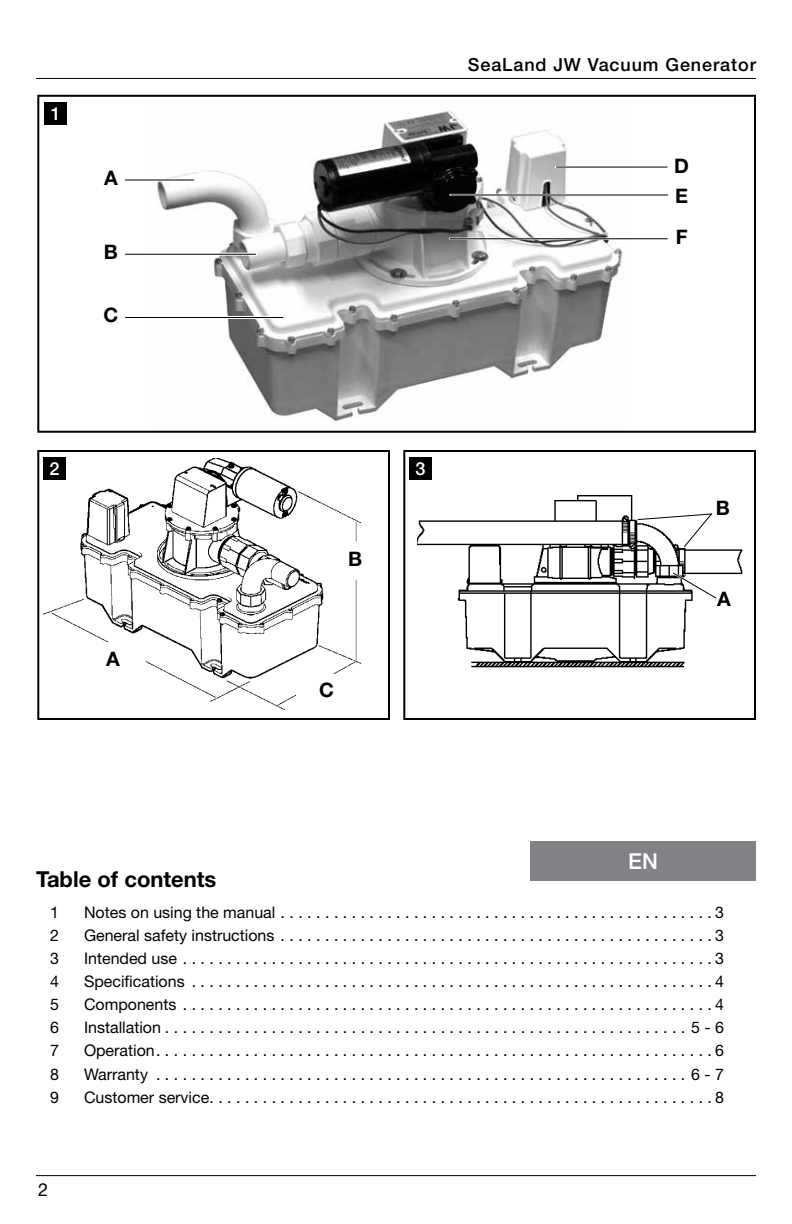
<style>
.page{position:relative;width:792px;height:1224px;background:#fff}
.page>*{position:absolute;margin:0;border:0;box-sizing:border-box;transform-origin:0 0}
.t1{font:700 22px "Helvetica Neue LT Std";color:#000}
.t2{font:500 22px "Helvetica Neue LT Std";color:#fff}
.t3{font:700 20px/30px "Helvetica Neue LT Std";color:#000}
.t4{font:500 18px "Helvetica Neue LT Std";letter-spacing:.05em;color:#000}
.t5{font:500 18px "Helvetica Neue LT Std";color:#fff}
.t6{font:18px "Helvetica Neue LT Std";color:#000}
.t7{font:16px "Helvetica Neue LT Std";color:#000}
</style>
<div class="page">
<img style="left:157px;top:111px;width:466px;height:314px">
<hr style="left:36px;top:1175px;width:720px;height:1px;background:#000">
<hr style="left:450px;top:238px;width:216px;height:2px;background:#fff">
<hr style="left:450px;top:194px;width:160px;height:2px;background:#fff">
<hr style="left:555px;top:166px;width:112px;height:2px;background:#fff">
<img style="left:417px;top:495px;width:326px;height:173px">
<div style="left:403px;top:450px;width:353px;height:270px;border:2px solid #000"></div>
<hr style="left:125px;top:178px;width:69px;height:3px;background:#fff">
<hr style="left:125px;top:253px;width:131px;height:3px;background:#fff">
<hr style="left:125px;top:316px;width:159px;height:3px;background:#fff">
<hr style="left:36px;top:78px;width:720px;height:1px;background:#000">
<div style="left:37px;top:95px;width:719px;height:338px;border:2px solid #000"></div>
<div style="left:37px;top:450px;width:353px;height:270px;border:2px solid #000"></div>
<div style="left:44px;top:102px;width:23px;height:23px;background:#000"></div>
<div style="left:43px;top:457px;width:23px;height:23px;background:#000"></div>
<div style="left:409px;top:457px;width:23px;height:23px;background:#000"></div>
<div style="left:530px;top:842px;width:226px;height:39px;background:#808285"></div>
<img style="left:43px;top:458px;width:345px;height:252px">
<div style="left:80px;top:642px;width:66px;height:36px;background:#fff"></div>
<div style="left:704px;top:583px;width:41px;height:37px;background:#fff"></div>
<div style="left:703px;top:492px;width:40px;height:37px;background:#fff"></div>
<div style="left:328px;top:543px;width:54px;height:36px;background:#fff"></div>
<div style="left:296px;top:674px;width:60px;height:38px;background:#fff"></div>
<hr style="left:125px;top:180px;width:69px;height:1px;background:#000">
<hr style="left:125px;top:254px;width:131px;height:1px;background:#000">
<svg style="left:637px;top:513px;width:77px;height:35px"></svg>
<hr style="left:125px;top:317px;width:158px;height:1px;background:#000">
<svg style="left:670px;top:570px;width:49px;height:31px"></svg>
<hr style="left:450px;top:238px;width:218px;height:1px;background:#000">
<hr style="left:451px;top:194px;width:217px;height:2px;background:#000">
<hr style="left:556px;top:167px;width:111px;height:1px;background:#000">
<p class="t5" style="left:51px;top:103px;width:12px">1</p>
<p class="t3" style="left:104px;top:163px;width:15px">A</p>
<p class="t3" style="left:104px;top:236px;width:16px">B</p>
<p class="t3" style="left:104px;top:299px;width:16px">C</p>
<p class="t4" style="left:468px;top:53px;width:290px">SeaLand JW Vacuum Generator</p>
<p class="t3" style="left:674px;top:151px;width:16px">D<br>E</p>
<p class="t3" style="left:676px;top:222px;width:13px">F</p>
<p class="t5" style="left:50px;top:458px;width:12px">2</p>
<p class="t5" style="left:416px;top:458px;width:12px">3</p>
<p class="t3" style="left:106px;top:643px;width:15px">A</p>
<p class="t3" style="left:348px;top:544px;width:16px">B</p>
<p class="t3" style="left:319px;top:675px;width:16px">C</p>
<p class="t3" style="left:716px;top:492px;width:16px">B</p>
<p class="t3" style="left:717px;top:584px;width:15px">A</p>
<h1 class="t1" style="left:36px;top:866px;width:182px">Table of contents</h1>
<h1 class="t2" style="left:628px;top:848px;width:31px">EN</h1>
<p class="t7" style="left:50px;top:903px;width:10px">1</p>
<p class="t7" style="left:84px;top:903px;width:641px">Notes on using the manual . . . . . . . . . . . . . . . . . . . . . . . . . . . . . . . . . . . . . . . . . . . . . . . . 3</p>
<p class="t7" style="left:50px;top:926px;width:10px">2</p>
<p class="t7" style="left:84px;top:926px;width:641px">General safety instructions . . . . . . . . . . . . . . . . . . . . . . . . . . . . . . . . . . . . . . . . . . . . . . . . 3</p>
<p class="t7" style="left:50px;top:949px;width:10px">3</p>
<p class="t7" style="left:84px;top:949px;width:641px">Intended use . . . . . . . . . . . . . . . . . . . . . . . . . . . . . . . . . . . . . . . . . . . . . . . . . . . . . . . . . . . 3</p>
<p class="t7" style="left:50px;top:972px;width:10px">4</p>
<p class="t7" style="left:84px;top:972px;width:641px">Specifications . . . . . . . . . . . . . . . . . . . . . . . . . . . . . . . . . . . . . . . . . . . . . . . . . . . . . . . . . . 4</p>
<p class="t7" style="left:50px;top:995px;width:10px">5</p>
<p class="t7" style="left:84px;top:995px;width:641px">Components . . . . . . . . . . . . . . . . . . . . . . . . . . . . . . . . . . . . . . . . . . . . . . . . . . . . . . . . . . . 4</p>
<p class="t7" style="left:50px;top:1018px;width:10px">6</p>
<p class="t7" style="left:84px;top:1018px;width:641px">Installation . . . . . . . . . . . . . . . . . . . . . . . . . . . . . . . . . . . . . . . . . . . . . . . . . . . . . . . . . . . 5 - 6</p>
<p class="t7" style="left:50px;top:1041px;width:10px">7</p>
<p class="t7" style="left:84px;top:1041px;width:641px">Operation . . . . . . . . . . . . . . . . . . . . . . . . . . . . . . . . . . . . . . . . . . . . . . . . . . . . . . . . . . . . . . 6</p>
<p class="t7" style="left:50px;top:1064px;width:10px">8</p>
<p class="t7" style="left:84px;top:1064px;width:641px">Warranty . . . . . . . . . . . . . . . . . . . . . . . . . . . . . . . . . . . . . . . . . . . . . . . . . . . . . . . . . . . . 6 - 7</p>
<p class="t7" style="left:50px;top:1087px;width:10px">9</p>
<p class="t7" style="left:84px;top:1087px;width:641px">Customer service . . . . . . . . . . . . . . . . . . . . . . . . . . . . . . . . . . . . . . . . . . . . . . . . . . . . . . . . 8</p>
<p class="t6" style="left:38px;top:1179px;width:12px">2</p>
</div>
